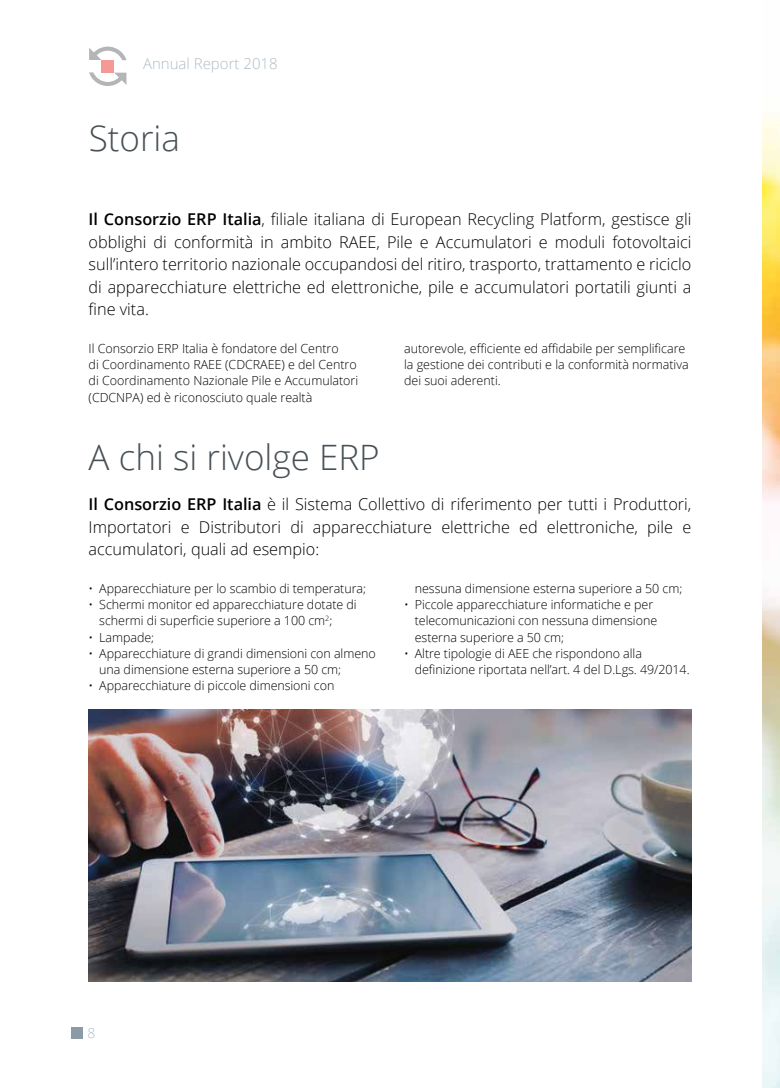
<style>
.page{position:relative;width:780px;height:1088px;background:#fff}
.page>*{position:absolute;margin:0;border:0;box-sizing:border-box;transform-origin:0 0}
.t1{font:300 35px "Open Sans";color:#465055}
.t2{font:300 16.25px/22.5px "Open Sans";color:#000;text-align:justify}
.t3{font:300 15px "Open Sans";color:#b0bcc5}
.t4{font:300 13.75px "Open Sans";color:#b0bcc5}
.t5{font:300 12.5px/16.2px "Open Sans";letter-spacing:-.005em;color:#000}
.s1{font-weight:600}
</style>
<div class="page">
<img style="left:762px;top:115px;width:18px;height:973px">
<div style="left:71px;top:1028px;width:11px;height:11px;background:#8a9ba7"></div>
<svg style="left:89px;top:72px;width:37px;height:14px"></svg>
<svg style="left:89px;top:47px;width:37px;height:13px"></svg>
<div style="left:102px;top:60px;width:12px;height:12px;background:#f39a95"></div>
<img style="left:89px;top:709px;width:602px;height:272px">
<p class="t3" style="left:143px;top:53px;width:136px">Annual Report 2018</p>
<h1 class="t1" style="left:89px;top:114px;width:93px">Storia</h1>
<p class="t2" style="left:89px;top:207px;width:604px"><span class="s1">Il Consorzio ERP Italia</span>, filiale italiana di European Recycling Platform, gestisce gli obblighi di conformità in ambito RAEE, Pile e Accumulatori e moduli fotovoltaici sull’intero territorio nazionale occupandosi del ritiro, trasporto, trattamento e riciclo di apparecchiature elettriche ed elettroniche, pile e accumulatori portatili giunti a fine vita.</p>
<p class="t5" style="left:89px;top:340px;width:271px">Il Consorzio ERP Italia è fondatore del Centro<br>di Coordinamento RAEE (CDCRAEE) e del Centro di Coordinamento Nazionale Pile e Accumulatori (CDCNPA) ed è riconosciuto quale realtà</p>
<p class="t5" style="left:404px;top:340px;width:286px">autorevole, efficiente ed affidabile per semplificare la gestione dei contributi e la conformità normativa dei suoi aderenti.</p>
<h1 class="t1" style="left:89px;top:433px;width:292px">A chi si rivolge ERP</h1>
<h2 class="t2" style="left:89px;top:492px;width:604px"><span class="s1">Il Consorzio ERP Italia</span> è il Sistema Collettivo di riferimento per tutti i Produttori, Importatori e Distributori di apparecchiature elettriche ed elettroniche, pile e accumulatori, quali ad esempio:</h2>
<p class="t5" style="left:89px;top:580px;width:279px">• Apparecchiature per lo scambio di temperatura;</p>
<p class="t5" style="left:99px;top:596px;width:259px;text-indent:-11px">• Schermi monitor ed apparecchiature dotate di schermi di superficie superiore a 100 cm<sup>2</sup>;</p>
<p class="t5" style="left:89px;top:628px;width:67px">• Lampade;</p>
<p class="t5" style="left:99px;top:645px;width:278px;text-indent:-11px">• Apparecchiature di grandi dimensioni con almeno una dimensione esterna superiore a 50 cm;</p>
<p class="t5" style="left:89px;top:677px;width:247px">• Apparecchiature di piccole dimensioni con</p>
<p class="t5" style="left:415px;top:580px;width:269px">nessuna dimensione esterna superiore a 50 cm;</p>
<p class="t5" style="left:415px;top:596px;width:244px;text-indent:-11px">• Piccole apparecchiature informatiche e per telecomunicazioni con nessuna dimensione esterna superiore a 50 cm;</p>
<p class="t5" style="left:415px;top:645px;width:276px;text-indent:-11px">• Altre tipologie di AEE che rispondono alla definizione riportata nell’art. 4 del D.Lgs. 49/2014.</p>
<p class="t4" style="left:87px;top:1024px;width:9px">8</p>
</div>
